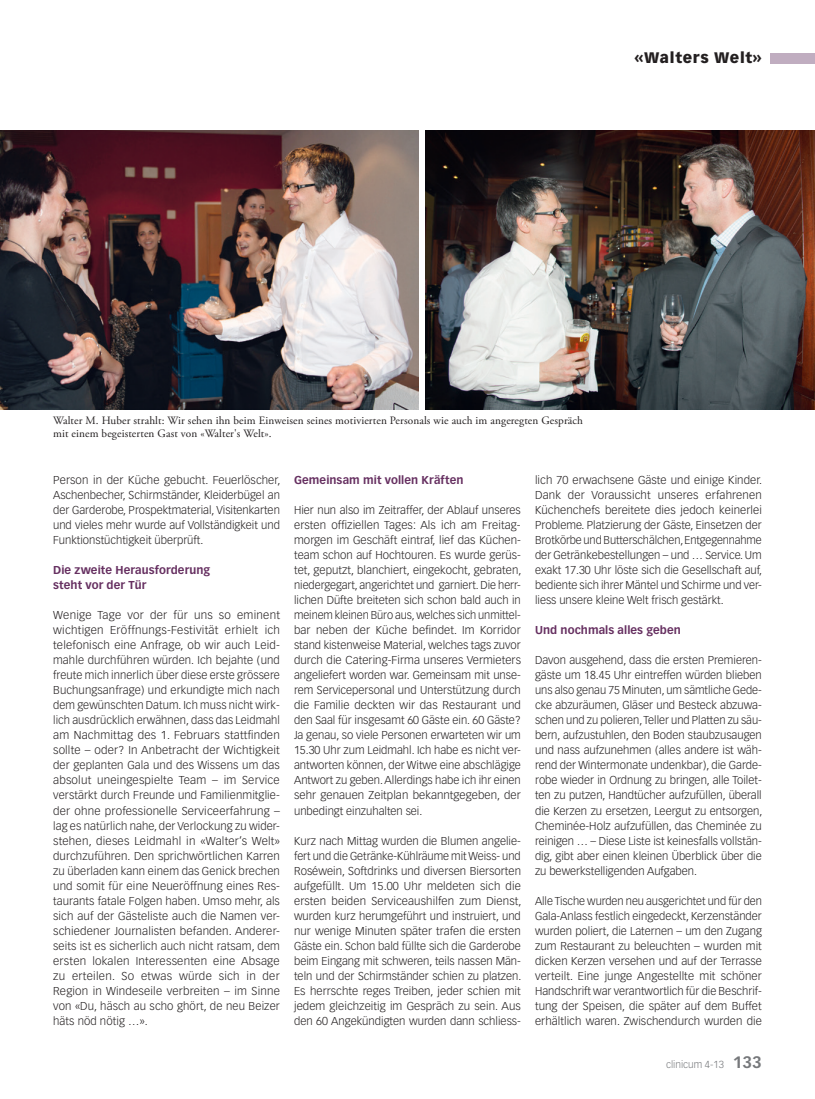
<style>
.page{position:relative;width:815px;height:1099px;background:#fff}
.page>*{position:absolute;margin:0;border:0;box-sizing:border-box;transform-origin:0 0}
.t1{font:900 15px "Vectora LT Std";letter-spacing:.05em;color:#231f20}
.t2{font:300 11.25px/15px "Vectora LT Std";color:#231f20;text-align:justify}
.t3{font:11.25px/13.5px "Adobe Garamond Pro";letter-spacing:.01em;color:#231f20}
.t4{font:700 11.25px/15px "Vectora LT Std";letter-spacing:.005em;color:#663061}
.t5{font:300 10px "Vectora LH";color:#76787b}
.s1{font-weight:700;font-size:16.25px}
</style>
<div class="page">
<div style="left:770px;top:53px;width:45px;height:10px;background:#c0adc0"></div>
<img style="left:425px;top:130px;width:390px;height:280px">
<img style="left:0;top:130px;width:418px;height:280px">
<h1 class="t1" style="left:635px;top:49px;width:129px">«Walters Welt»</h1>
<p class="t3" style="left:53px;top:414px;width:531px">Walter M. Huber strahlt: Wir sehen ihn beim Einweisen seines motivierten Personals wie auch im angeregten Gespräch mit einem begeisterten Gast von «Walter's Welt».</p>
<p class="t4" style="left:294px;top:473px;width:171px">Gemeinsam mit vollen Kräften</p>
<p class="t2" style="left:294px;top:503px;width:229px">Hier nun also im Zeitraffer, der Ablauf unseres ersten offiziellen Tages: Als ich am Freitag&shy;morgen im Geschäft eintraf, lief das Küchen&shy;team schon auf Hochtouren. Es wurde gerüs&shy;tet, geputzt, blanchiert, eingekocht, gebraten, niedergegart, angerichtet und garniert. Die herr&shy;lichen Düfte breiteten sich schon bald auch in meinem kleinen Büro aus, welches sich unmittel&shy;bar neben der Küche befindet. Im Korridor stand kistenweise Material, welches tags zuvor durch die Catering-Firma unseres Vermieters angeliefert worden war. Gemeinsam mit unse&shy;rem Servicepersonal und Unterstützung durch die Familie deckten wir das Restaurant und den Saal für insgesamt 60 Gäste ein. 60 Gäste?<br>Ja genau, so viele Personen erwarteten wir um 15.30 Uhr zum Leidmahl. Ich habe es nicht ver&shy;antworten können, der Witwe eine abschlägige Antwort zu geben. Allerdings habe ich ihr einen sehr genauen Zeitplan bekanntgegeben, der unbedingt einzuhalten sei.</p>
<p class="t2" style="left:294px;top:833px;width:229px">Kurz nach Mittag wurden die Blumen angelie&shy;fert und die Getränke-Kühlräume mit Weiss- und Roséwein, Softdrinks und diversen Biersorten aufgefüllt. Um 15.00 Uhr meldeten sich die ersten beiden Serviceaushilfen zum Dienst, wurden kurz herumgeführt und instruiert, und nur wenige Minuten später trafen die ersten Gäste ein. Schon bald füllte sich die Garderobe beim Eingang mit schweren, teils nassen Män&shy;teln und der Schirmständer schien zu platzen.<br>Es herrschte reges Treiben, jeder schien mit jedem gleichzeitig im Gespräch zu sein. Aus den 60 Angekündigten wurden dann schliess-</p>
<p class="t2" style="left:53px;top:473px;width:229px">Person in der Küche gebucht. Feuerlöscher, Aschenbecher, Schirmständer, Kleiderbügel an der Garderobe, Prospektmaterial, Visitenkarten und vieles mehr wurde auf Vollständigkeit und Funktionstüchtigkeit überprüft.</p>
<p class="t4" style="left:53px;top:563px;width:158px">Die zweite Herausforderung steht vor der Tür</p>
<p class="t2" style="left:53px;top:608px;width:228px">Wenige Tage vor der für uns so eminent wichtigen Eröffnungs-Festivität erhielt ich telefonisch eine Anfrage, ob wir auch Leid&shy;mahle durchführen würden. Ich bejahte (und freute mich innerlich über diese erste grössere Buchungsanfrage) und erkundigte mich nach dem gewünschten Datum. Ich muss nicht wirk&shy;lich ausdrücklich erwähnen, dass das Leidmahl am Nachmittag des 1. Februars stattfinden sollte – oder? In Anbetracht der Wichtigkeit der geplanten Gala und des Wissens um das absolut uneingespielte Team – im Service verstärkt durch Freunde und Familienmitglie&shy;der ohne professionelle Serviceerfahrung – lag es natürlich nahe, der Verlockung zu wider&shy;stehen, dieses Leidmahl in «Walter’s Welt» durchzuführen. Den sprichwörtlichen Karren zu überladen kann einem das Genick brechen und somit für eine Neueröffnung eines Res&shy;taurants fatale Folgen haben. Umso mehr, als sich auf der Gästeliste auch die Namen ver&shy;schiedener Journalisten befanden. Anderer&shy;seits ist es sicherlich auch nicht ratsam, dem ersten lokalen Interessenten eine Absage zu erteilen. So etwas würde sich in der Region in Windeseile verbreiten – im Sinne von «Du, häsch au scho ghört, de neu Beizer häts nöd nötig …».</p>
<p class="t2" style="left:535px;top:473px;width:229px">lich 70 erwachsene Gäste und einige Kinder.<br>Dank der Voraussicht unseres erfahrenen Küchenchefs bereitete dies jedoch keinerlei Probleme. Platzierung der Gäste, Einsetzen der Brotkörbe und Butterschälchen, Entgegennahme der Getränkebestellungen – und … Service. Um exakt 17.30 Uhr löste sich die Gesellschaft auf, bediente sich ihrer Mäntel und Schirme und ver&shy;liess unsere kleine Welt frisch gestärkt.</p>
<p class="t4" style="left:535px;top:623px;width:147px">Und nochmals alles geben</p>
<p class="t2" style="left:535px;top:653px;width:229px">Davon ausgehend, dass die ersten Premieren&shy;gäste um 18.45 Uhr eintreffen würden blieben uns also genau 75 Minuten, um sämtliche Gede&shy;cke abzuräumen, Gläser und Besteck abzuwa&shy;schen und zu polieren, Teller und Platten zu säu&shy;bern, aufzustuhlen, den Boden staubzusaugen und nass aufzunehmen (alles andere ist wäh&shy;rend der Wintermonate undenkbar), die Garde&shy;robe wieder in Ordnung zu bringen, alle Toilet&shy;ten zu putzen, Handtücher aufzufüllen, überall die Kerzen zu ersetzen, Leergut zu entsorgen, Cheminée-Holz aufzufüllen, das Cheminée zu reinigen … – Diese Liste ist keinesfalls vollstän&shy;dig, gibt aber einen kleinen Überblick über die zu bewerkstelligenden Aufgaben.</p>
<p class="t2" style="left:535px;top:893px;width:228px">Alle Tische wurden neu ausgerichtet und für den Gala-Anlass festlich eingedeckt, Kerzenständer wurden poliert, die Laternen – um den Zugang zum Restaurant zu beleuchten – wurden mit dicken Kerzen versehen und auf der Terrasse verteilt. Eine junge Angestellte mit schöner Handschrift war verantwortlich für die Beschrif&shy;tung der Speisen, die später auf dem Buffet erhältlich waren. Zwischendurch wurden die</p>
<p class="t5" style="left:666px;top:1058px;width:97px">clinicum 4-13 <span class="s1">133</span></p>
</div>
